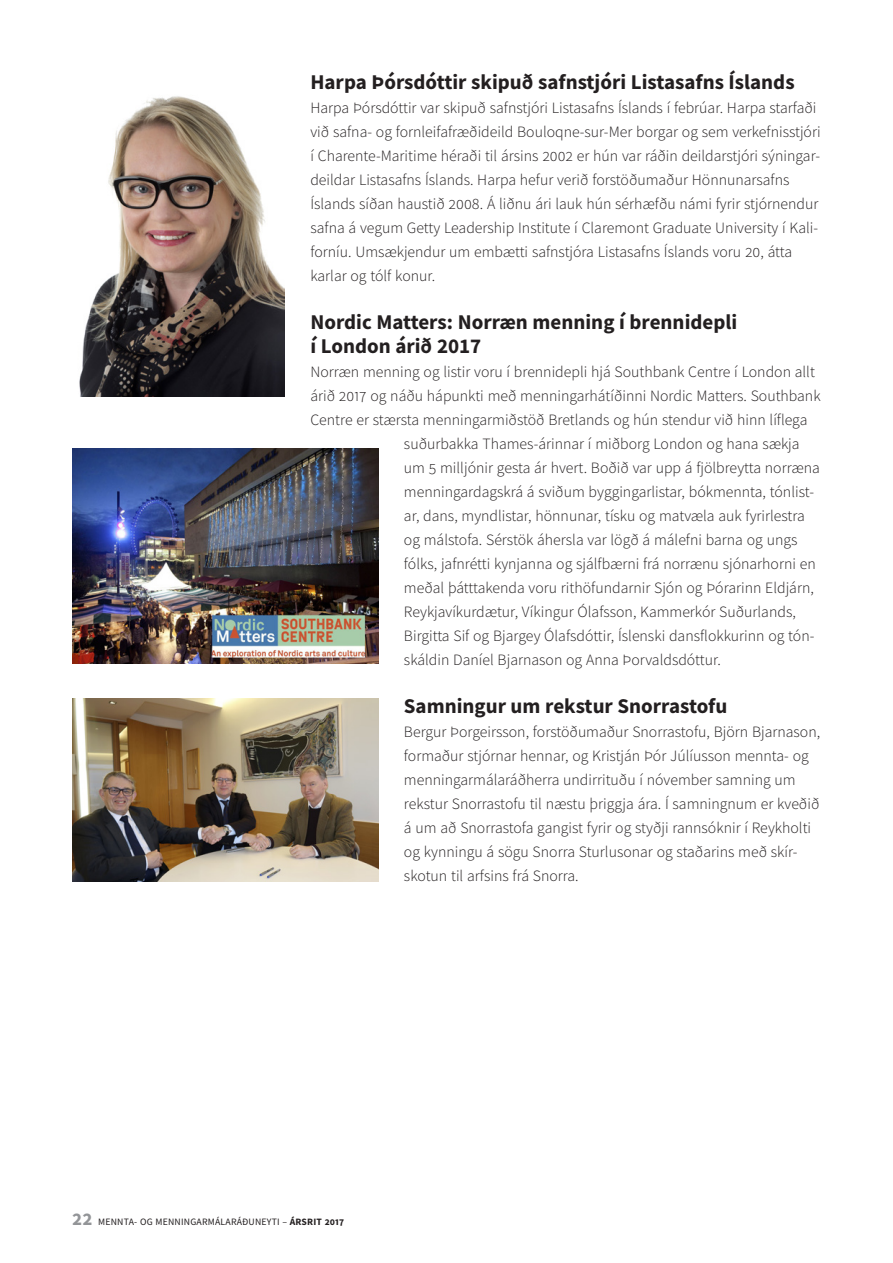
<style>
.page{position:relative;width:893px;height:1263px;background:#fff}
.page>*{position:absolute;margin:0;border:0;box-sizing:border-box;transform-origin:0 0}
.t1{font:700 21px/24px "Source Sans Pro";color:#231f20}
.t2{font:300 15.75px/24px "Source Sans Pro";color:#231f20}
.t3{font:9.75px "Source Sans Pro";letter-spacing:.02em;color:#231f20}
.s1{font-weight:700;font-size:19.5px;color:#939598}
.s2{font-weight:700}
</style>
<div class="page">
<img style="left:72px;top:448px;width:306px;height:215px">
<img style="left:72px;top:698px;width:306px;height:184px">
<img style="left:79px;top:96px;width:206px;height:301px">
<h1 class="t1" style="left:310px;top:70px;width:486px">Harpa Þórsdóttir skipuð safnstjóri Listasafns Íslands</h1>
<p class="t2" style="left:310px;top:96px;width:512px">Harpa Þórsdóttir var skipuð safnstjóri Listasafns Íslands í febrúar. Harpa starfaði við safna- og fornleifafræðideild Bouloqne-sur-Mer borgar og sem verkefnisstjóri í Charente-Maritime héraði til ársins 2002 er hún var ráðin deildarstjóri sýningar&shy;deildar Listasafns Íslands. Harpa hefur verið forstöðumaður Hönnunarsafns Íslands síðan haustið 2008. Á liðnu ári lauk hún sérhæfðu námi fyrir stjórnendur safna á vegum Getty Leadership Institute í Claremont Graduate University í Kali&shy;forníu. Umsækjendur um embætti safnstjóra Listasafns Íslands voru 20, átta karlar og tólf konur.</p>
<h1 class="t1" style="left:310px;top:310px;width:428px">Nordic Matters: Norræn menning í brennidepli í London árið 2017</h1>
<p class="t2" style="left:310px;top:360px;width:506px">Norræn menning og listir voru í brennidepli hjá Southbank Centre í London allt</p>
<p class="t2" style="left:310px;top:384px;width:512px">árið 2017 og náðu hápunkti með menningarhátíðinni Nordic Matters. Southbank</p>
<p class="t2" style="left:310px;top:408px;width:499px">Centre er stærsta menningarmiðstöð Bretlands og hún stendur við hinn líflega</p>
<p class="t2" style="left:404px;top:432px;width:397px">suðurbakka Thames-árinnar í miðborg London og hana sækja</p>
<p class="t2" style="left:404px;top:456px;width:417px">um 5 milljónir gesta ár hvert. Boðið var upp á fjölbreytta norræna</p>
<p class="t2" style="left:404px;top:480px;width:412px">menningardagskrá á sviðum byggingarlistar, bókmennta, tónlist-</p>
<p class="t2" style="left:404px;top:504px;width:402px">ar, dans, myndlistar, hönnunar, tísku og matvæla auk fyrirlestra</p>
<p class="t2" style="left:404px;top:528px;width:395px">og málstofa. Sérstök áhersla var lögð á málefni barna og ungs</p>
<p class="t2" style="left:404px;top:552px;width:413px">fólks, jafnrétti kynjanna og sjálfbærni frá norrænu sjónarhorni en</p>
<p class="t2" style="left:404px;top:576px;width:411px">meðal þátttakenda voru rithöfundarnir Sjón og Þórarinn Eldjárn,</p>
<p class="t2" style="left:404px;top:600px;width:393px">Reykjavíkurdætur, Víkingur Ólafsson, Kammerkór Suðurlands,</p>
<p class="t2" style="left:404px;top:624px;width:412px">Birgitta Sif og Bjargey Ólafsdóttir, Íslenski dansflokkurinn og tón-</p>
<p class="t2" style="left:404px;top:648px;width:318px">skáldin Daníel Bjarnason og Anna Þorvaldsdóttur.</p>
<h1 class="t1" style="left:404px;top:694px;width:325px">Samningur um rekstur Snorrastofu</h1>
<p class="t2" style="left:404px;top:720px;width:418px">Bergur Þorgeirsson, forstöðumaður Snorrastofu, Björn Bjarnason, formaður stjórnar hennar, og Kristján Þór Júlíusson mennta- og menningarmálaráðherra undirrituðu í nóvember samning um rekstur Snorrastofu til næstu þriggja ára. Í samningnum er kveðið á um að Snorrastofa gangist fyrir og styðji rannsóknir í Reykholti og kynningu á sögu Snorra Sturlusonar og staðarins með skír&shy;skotun til arfsins frá Snorra.</p>
<p class="t3" style="left:72px;top:1215px;width:274px"><span class="s1">22</span> MENNTA- OG MENNINGARMÁLARÁÐUNEYTI – <span class="s2">ÁRSRIT 2017</span></p>
</div>
